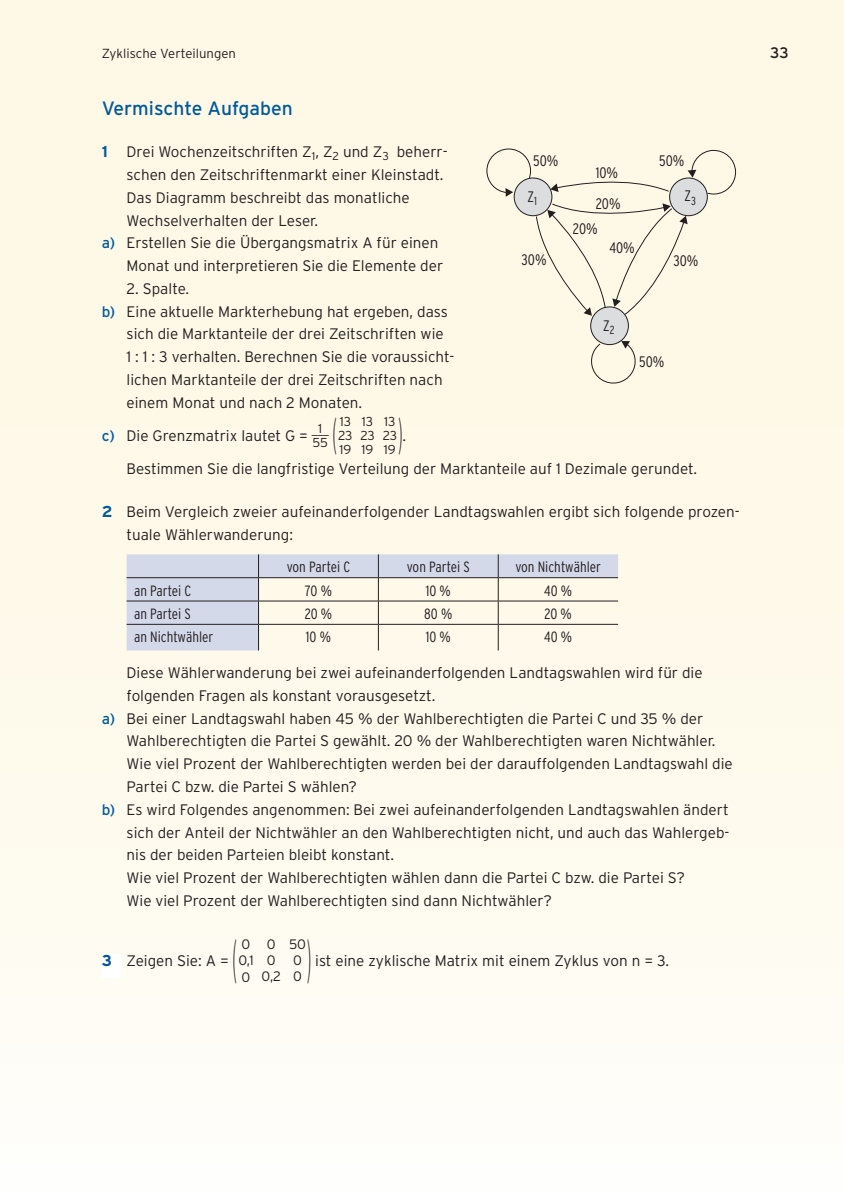
<style>
.page{position:relative;width:844px;height:1191px;background:#fff}
.page>*{position:absolute;margin:0;border:0;box-sizing:border-box;transform-origin:0 0}
.t1{font:300 54.77px "Interstate";color:#231f20;scale:.21 1}
.t2{font:300 46.02px "Interstate";color:#231f20;scale:.25 1}
.t3{font:19.25px "Interstate";color:#015a9d}
.sasas{font:700 15.75px "Interstate";color:#0154a6}
.MO_Fliesstext{font:300 15.22px/22.8px "Interstate";color:#231f20}
.t4{font:300 condensed 15.22px "Interstate";color:#231f20}
.t5{font:15.22px "Interstate";color:#231f20}
.MO_Tabelle_lb{font:300 14.88px "Interstate Condensed";color:#231f20}
.t6{font:300 13.65px/15.9px "Interstate";color:#231f20;text-align:center}
.t7{font:300 13.12px "Interstate";color:#231f20}
.t8{font:300 12.95px/13.7px "Interstate";color:#231f20;text-align:justify}
.s1{font-weight:700;font-size:15.75px;color:#015a9d}
.s2{font-weight:400;color:#015a9d}
</style>
<div class="page">
<div style="left:0;top:0;width:843px;height:1191px;background:#fef9e7"></div>
<svg style="left:126px;top:554px;width:492px;height:96px"></svg>
<hr style="left:126px;top:600px;width:132px;height:1px;background:#231f20">
<hr style="left:258px;top:600px;width:120px;height:1px;background:#231f20">
<hr style="left:378px;top:600px;width:120px;height:1px;background:#231f20">
<hr style="left:498px;top:600px;width:120px;height:1px;background:#231f20">
<hr style="left:126px;top:624px;width:132px;height:1px;background:#231f20">
<hr style="left:258px;top:624px;width:120px;height:1px;background:#231f20">
<hr style="left:378px;top:624px;width:120px;height:1px;background:#231f20">
<svg style="left:378px;top:554px;width:1px;height:96px"></svg>
<hr style="left:498px;top:624px;width:120px;height:1px;background:#231f20">
<svg style="left:497px;top:554px;width:1px;height:96px"></svg>
<hr style="left:126px;top:577px;width:132px;height:1px;background:#231f20">
<hr style="left:258px;top:577px;width:120px;height:1px;background:#231f20">
<hr style="left:378px;top:577px;width:120px;height:1px;background:#231f20">
<hr style="left:498px;top:577px;width:120px;height:1px;background:#231f20">
<svg style="left:258px;top:554px;width:1px;height:96px"></svg>
<div style="left:514px;top:178px;width:37px;height:38px;background:#dcdddf;border-radius:50%"></div>
<div style="left:513px;top:178px;width:39px;height:38px;border:1px solid #231f20;border-radius:50%"></div>
<div style="left:669px;top:178px;width:38px;height:38px;background:#dcdddf;border-radius:50%"></div>
<div style="left:669px;top:178px;width:38px;height:38px;border:1px solid #231f20;border-radius:50%"></div>
<div style="left:590px;top:307px;width:38px;height:37px;background:#dcdddf;border-radius:50%"></div>
<div style="left:590px;top:306px;width:38px;height:39px;border:1px solid #231f20;border-radius:50%"></div>
<svg style="left:550px;top:181px;width:119px;height:11px"></svg>
<svg style="left:535px;top:203px;width:152px;height:113px"></svg>
<svg style="left:486px;top:148px;width:45px;height:49px"></svg>
<svg style="left:687px;top:149px;width:49px;height:46px"></svg>
<svg style="left:591px;top:341px;width:45px;height:43px"></svg>
<div style="left:102px;top:953px;width:18px;height:24px;background:#fff"></div>
<p class="t7" style="left:102px;top:46px;width:136px">Zyklische Verteilungen</p>
<p class="t5" style="left:756px;top:42px;width:34px">3333</p>
<p class="t3" style="left:102px;top:97px;width:192px">Vermischte Aufgaben</p>
<p class="MO_Fliesstext" style="left:126px;top:140px;width:322px;text-indent:-25px"><span class="s1">1</span> Drei Wochenzeitschriften Z<sub>1</sub>, Z<sub>2</sub> und Z<sub>3</sub> beherr&shy;schen den Zeitschriftenmarkt einer Kleinstadt.<br>Das Diagramm beschreibt das monatliche Wechselverhalten der Leser.</p>
<p class="MO_Fliesstext" style="left:126px;top:231px;width:318px;text-indent:-25px"><span class="s2">a)</span> Erstellen Sie die Übergangsmatrix A für einen<br>Monat und interpretieren Sie die Elemente der</p>
<p class="MO_Fliesstext" style="left:126px;top:277px;width:64px">2. Spalte.</p>
<p class="MO_Fliesstext" style="left:126px;top:300px;width:329px;text-indent:-25px"><span class="s2">b)</span> Eine aktuelle Markterhebung hat ergeben, dass sich die Marktanteile der drei Zeitschriften wie<br>1 : 1 : 3 verhalten. Berechnen Sie die voraussicht&shy;lichen Marktanteile der drei Zeitschriften nach einem Monat und nach 2 Monaten.</p>
<p class="MO_Fliesstext" style="left:102px;top:424px;width:228px"><span class="s2">c)</span> Die Grenzmatrix lautet G = <sup>___1</sup></p>
<p class="t4" style="left:533px;top:152px;width:27px">50%</p>
<p class="t4" style="left:659px;top:152px;width:27px">50%</p>
<p class="t4" style="left:595px;top:164px;width:24px">10%</p>
<p class="t4" style="left:527px;top:188px;width:11px">Z<sub>1</sub></p>
<p class="t4" style="left:684px;top:187px;width:13px">Z<sub>3</sub></p>
<p class="t4" style="left:595px;top:195px;width:26px">20%</p>
<p class="t4" style="left:572px;top:220px;width:26px">20%</p>
<p class="t4" style="left:609px;top:239px;width:27px">40%</p>
<p class="t4" style="left:521px;top:251px;width:27px">30%</p>
<p class="t4" style="left:673px;top:252px;width:27px">30%</p>
<p class="t4" style="left:603px;top:317px;width:13px">Z<sub>2</sub></p>
<p class="t4" style="left:639px;top:353px;width:27px">50%</p>
<p class="t2" style="left:332px;top:407px;width:17px">(</p>
<p class="t8" style="left:338px;top:415px;width:16px">13<br>23<br>19</p>
<p class="t8" style="left:360px;top:415px;width:16px">13<br>23<br>19</p>
<p class="t8" style="left:382px;top:415px;width:16px">13<br>23<br>19</p>
<p class="t2" style="left:398px;top:407px;width:17px">)</p>
<p class="t8" style="left:312px;top:435px;width:17px">55</p>
<p class="MO_Fliesstext" style="left:126px;top:419px;width:572px;line-height:33.2px;text-indent:276px">.<br>Bestimmen Sie die langfristige Verteilung der Marktanteile auf 1 Dezimale gerundet.</p>
<p class="MO_Fliesstext" style="left:126px;top:500px;width:614px;text-indent:-25px"><span class="s1">2</span> Beim Vergleich zweier aufeinanderfolgender Landtagswahlen ergibt sich folgende prozen&shy;tuale Wählerwanderung:</p>
<p class="MO_Tabelle_lb" style="left:286px;top:558px;width:65px">von Partei C</p>
<p class="MO_Tabelle_lb" style="left:406px;top:558px;width:65px">von Partei S</p>
<p class="MO_Tabelle_lb" style="left:515px;top:558px;width:87px">von Nichtwähler</p>
<p class="MO_Tabelle_lb" style="left:134px;top:582px;width:59px">an Partei C</p>
<p class="MO_Tabelle_lb" style="left:305px;top:582px;width:28px">70 %</p>
<p class="MO_Tabelle_lb" style="left:425px;top:582px;width:27px">10%</p>
<p class="MO_Tabelle_lb" style="left:544px;top:582px;width:29px">40%</p>
<p class="MO_Tabelle_lb" style="left:134px;top:605px;width:58px">an Partei S</p>
<p class="MO_Tabelle_lb" style="left:305px;top:605px;width:29px">20%</p>
<p class="MO_Tabelle_lb" style="left:424px;top:605px;width:30px">80%</p>
<p class="MO_Tabelle_lb" style="left:544px;top:605px;width:29px">20%</p>
<p class="MO_Tabelle_lb" style="left:134px;top:628px;width:81px">an Nichtwähler</p>
<p class="MO_Tabelle_lb" style="left:306px;top:628px;width:27px">10%</p>
<p class="MO_Tabelle_lb" style="left:425px;top:628px;width:27px">10%</p>
<p class="MO_Tabelle_lb" style="left:544px;top:628px;width:29px">40%</p>
<p class="MO_Fliesstext" style="left:126px;top:661px;width:577px">Diese Wählerwanderung bei zwei aufeinanderfolgenden Landtagswahlen wird für die folgenden Fragen als konstant vorausgesetzt.</p>
<p class="MO_Fliesstext" style="left:126px;top:707px;width:607px;text-indent:-25px"><span class="s2">a)</span> Bei einer Landtagswahl haben 45 % der Wahlberechtigten die Partei C und 35 % der Wahlberechtigten die Partei S gewählt. 20 % der Wahlberechtigten waren Nichtwähler.<br>Wie viel Prozent der Wahlberechtigten werden bei der darauffolgenden Landtagswahl die Partei C bzw. die Partei S wählen?</p>
<p class="MO_Fliesstext" style="left:126px;top:798px;width:604px;text-indent:-25px"><span class="s2">b)</span> Es wird Folgendes angenommen: Bei zwei aufeinanderfolgenden Landtagswahlen ändert sich der Anteil der Nichtwähler an den Wahlberechtigten nicht, und auch das Wahlergeb&shy;nis der beiden Parteien bleibt konstant.<br>Wie viel Prozent der Wahlberechtigten wählen dann die Partei C bzw. die Partei S?<br>Wie viel Prozent der Wahlberechtigten sind dann Nichtwähler?</p>
<p class="sasas" style="left:102px;top:952px;width:12px">3</p>
<p class="t1" style="left:233px;top:927px;width:20px">(</p>
<p class="t6" style="left:238px;top:936px;width:17px;text-align:left">0<br>0,1</p>
<p class="MO_Fliesstext" style="left:126px;top:949px;width:104px">Zeigen Sie: A =</p>
<p class="t6" style="left:241px;top:969px;width:10px">0</p>
<p class="t6" style="left:261px;top:936px;width:21px">0<br>0<br>0,2</p>
<p class="t6" style="left:289px;top:936px;width:19px">50<br>0<br>0</p>
<p class="t1" style="left:307px;top:927px;width:20px">)</p>
<p class="MO_Fliesstext" style="left:315px;top:949px;width:355px">ist eine zyklische Matrix mit einem Zyklus von n = 3.</p>
</div>
